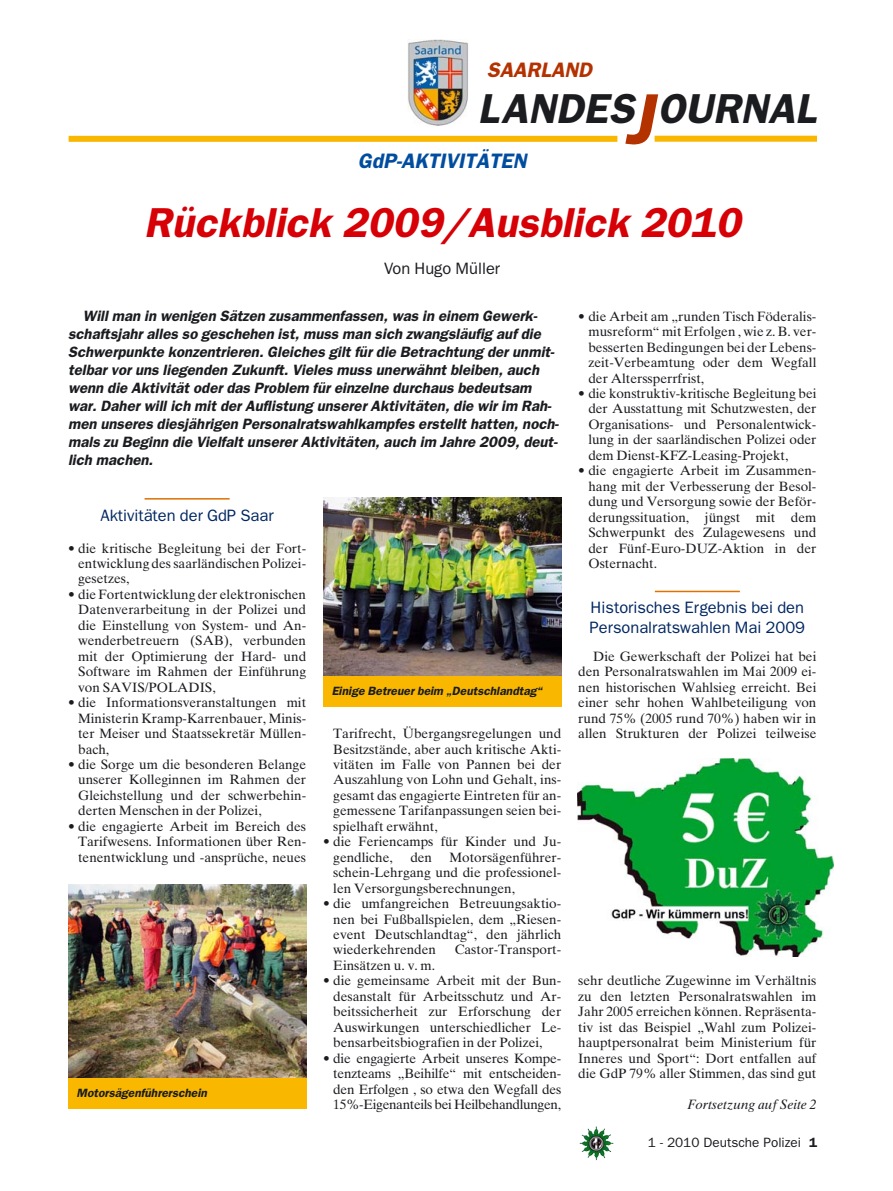
<style>
.page{position:relative;width:893px;height:1191px;background:#fff}
.page>*{position:absolute;margin:0;border:0;box-sizing:border-box;transform-origin:0 0}
.t1{font:italic 600 42px "Franklin Gothic";color:#d60006}
.t2{font:italic 600 42px "Franklin Gothic";color:#1b1c20}
.t3{font:italic 600 21px "Franklin Gothic";color:#004d9f}
.t4{font:italic 600 21px "Franklin Gothic";color:#b43200}
.t5{font:16.5px/19.5px "Franklin Gothic";color:#002661}
.t6{font:16.5px "Franklin Gothic";color:#1b1c20}
.t7{font:italic 600 15px/18px "Franklin Gothic";color:#1b1c20}
.t8{font:13.5px/15.5px "Times Ten";color:#1b1c20;text-align:justify}
.t9{font:13.5px "Franklin Gothic";color:#1b1c20}
.t10{font:italic 13.5px "Times Ten";color:#1b1c20}
.t11{font:italic 600 12px "Franklin Gothic";color:#1b1c20}
.s1{font-size:72px;color:#b43200}
.s2{font-weight:600}
</style>
<div class="page">
<img style="left:582px;top:1128px;width:31px;height:32px">
<hr style="left:145px;top:498px;width:85px;height:1px;background:#de7100">
<hr style="left:655px;top:590px;width:85px;height:2px;background:#de7100">
<img style="left:407px;top:40px;width:61px;height:86px">
<div style="left:69px;top:136px;width:548px;height:6px;background:#f9b700"></div>
<div style="left:655px;top:136px;width:162px;height:6px;background:#f9b700"></div>
<img style="left:68px;top:884px;width:238px;height:194px">
<div style="left:68px;top:1078px;width:238px;height:31px;background:#f9b700"></div>
<img style="left:323px;top:497px;width:238px;height:179px">
<div style="left:323px;top:676px;width:238px;height:31px;background:#f9b700"></div>
<img style="left:578px;top:758px;width:255px;height:198px">
<h2 class="t4" style="left:487px;top:62px;width:110px">SAARLAND</h2>
<h1 class="t2" style="left:478px;top:94px;width:340px">LANDES<span class="s1">J</span>OURNAL</h1>
<h2 class="t3" style="left:358px;top:154px;width:174px">GdP-AKTIVITÄTEN</h2>
<h1 class="t1" style="left:144px;top:208px;width:605px">Rückblick 2009/Ausblick 2010</h1>
<p class="t6" style="left:384px;top:263px;width:117px">Von Hugo Müller</p>
<p class="t7" style="left:68px;top:308px;width:494px;text-indent:15px">Will man in wenigen Sätzen zusammenfassen, was in einem Gewerk&shy;schaftsjahr alles so geschehen ist, muss man sich zwangsläufig auf die Schwerpunkte konzentrieren. Gleiches gilt für die Betrachtung der unmit&shy;telbar vor uns liegenden Zukunft. Vieles muss unerwähnt bleiben, auch wenn die Aktivität oder das Problem für einzelne durchaus bedeutsam war. Daher will ich mit der Auflistung unserer Aktivitäten, die wir im Rah&shy;men unseres diesjährigen Personalratswahlkampfes erstellt hatten, noch&shy;mals zu Beginn die Vielfalt unserer Aktivitäten, auch im Jahre 2009, deut&shy;lich machen.</p>
<p class="t5" style="left:100px;top:507px;width:175px">Aktivitäten der GdP Saar</p>
<p class="t8" style="left:78px;top:541px;width:229px;text-indent:-10px">• die kritische Begleitung bei der Fort&shy;entwicklung des saarländischen Polizei&shy;gesetzes,</p>
<p class="t8" style="left:78px;top:588px;width:229px;text-indent:-10px">• die Fortentwicklung der elektronischen Datenverarbeitung in der Polizei und die Einstellung von System- und An&shy;wenderbetreuern (SAB), verbunden mit der Optimierung der Hard- und Software im Rahmen der Einführung von SAVIS/POLADIS,</p>
<p class="t8" style="left:78px;top:696px;width:229px;text-indent:-10px">• die Informationsveranstaltungen mit Ministerin Kramp-Karrenbauer, Minis - ter Meiser und Staatssekretär Müllen&shy;bach,</p>
<p class="t8" style="left:78px;top:758px;width:229px;text-indent:-10px">• die Sorge um die besonderen Belange unserer Kolleginnen im Rahmen der Gleichstellung und der schwerbehin&shy;derten Menschen in der Polizei,</p>
<p class="t8" style="left:78px;top:819px;width:229px;text-indent:-10px">• die engagierte Arbeit im Bereich des Tarifwesens. Informationen über Ren&shy;tenentwicklung und -ansprüche, neues</p>
<p class="t11" style="left:77px;top:1088px;width:134px">Motorsägenführerschein</p>
<p class="t11" style="left:332px;top:686px;width:214px">Einige Betreuer beim „Deutschlandtag “</p>
<p class="t8" style="left:333px;top:727px;width:229px">Tarifrecht, Übergangsregelungen und Besitzstände, aber auch kritische Akti&shy;vitäten im Falle von Pannen bei der Auszahlung von Lohn und Gehalt, ins&shy;gesamt das engagierte Eintreten für an&shy;gemessene Tarifanpassungen seien bei&shy;spielhaft erwähnt,</p>
<p class="t8" style="left:333px;top:835px;width:229px;text-indent:-10px">• die Feriencamps für Kinder und Ju&shy;gendliche,</p>
<p class="t8" style="left:333px;top:850px;width:229px;text-indent:116px">Motorsägenführer&shy;schein-Lehrgang und die professionel&shy;len Versorgungsberechnungen,</p>
<p class="t8" style="left:333px;top:897px;width:229px;text-indent:-10px">• die umfangreichen Betreuungsaktio&shy;nen bei Fußballspielen, dem „Riesen&shy;event Deutschlandtag“, den jährlich wiederkehrenden</p>
<p class="t8" style="left:410px;top:850px;width:23px">den</p>
<p class="t8" style="left:455px;top:943px;width:108px">Castor-Transport-</p>
<p class="t8" style="left:333px;top:959px;width:103px">Einsätzen u. v. m.</p>
<p class="t8" style="left:333px;top:974px;width:229px;text-indent:-10px">• die gemeinsame Arbeit mit der Bun&shy;desanstalt für Arbeitsschutz und Ar&shy;beitssicherheit zur Erforschung der Auswirkungen unterschiedlicher Le&shy;bensarbeitsbiografien in der Polizei,</p>
<p class="t8" style="left:333px;top:1051px;width:229px;text-indent:-10px">• die engagierte Arbeit unseres Kompe&shy;tenzteams „Beihilfe“ mit entscheiden&shy;den Erfolgen , so etwa den Wegfall des 15%-Eigenanteils bei Heilbehandlungen,</p>
<p class="t8" style="left:588px;top:310px;width:229px;text-indent:-10px">• die Arbeit am „runden Tisch Föderalis&shy;musreform“ mit Erfolgen , wie z. B. ver&shy;besserten Bedingungen bei der Lebens&shy;zeit-Verbeamtung oder dem Wegfall der Alterssperrfrist,</p>
<p class="t8" style="left:588px;top:387px;width:229px;text-indent:-10px">• die konstruktiv-kritische Begleitung bei der Ausstattung mit Schutzwesten, der Organisations- und Personalentwick&shy;lung in der saarländischen Polizei oder dem Dienst-KFZ-Leasing-Projekt,</p>
<p class="t8" style="left:588px;top:464px;width:229px;text-indent:-10px">• die engagierte Arbeit im Zusammen&shy;hang mit der Verbesserung der Besol&shy;dung und Versorgung sowie der Beför&shy;derungssituation, jüngst mit dem Schwerpunkt des Zulagewesens und der Fünf-Euro-DUZ-Aktion in der Osternacht.</p>
<p class="t5" style="left:590px;top:599px;width:217px">Historisches Ergebnis bei den<br>Personalratswahlen Mai 2009</p>
<p class="t8" style="left:578px;top:650px;width:240px;text-indent:15px">Die Gewerkschaft der Polizei hat bei den Personalratswahlen im Mai 2009 ei&shy;nen historischen Wahlsieg erreicht. Bei einer sehr hohen Wahlbeteiligung von rund 75% (2005 rund 70%) haben wir in allen Strukturen der Polizei teilweise</p>
<p class="t8" style="left:578px;top:974px;width:240px">sehr deutliche Zugewinne im Verhältnis zu den letzten Personalratswahlen im Jahr 2005 erreichen können. Repräsenta&shy;tiv ist das Beispiel „Wahl zum Polizei&shy;hauptpersonalrat beim Ministerium für Inneres und Sport“: Dort entfallen auf die GdP 79% aller Stimmen, das sind gut</p>
<p class="t10" style="left:687px;top:1099px;width:131px">Fortsetzung auf Seite 2</p>
<p class="t9" style="left:648px;top:1138px;width:171px">1 - 2010 Deutsche Polizei <span class="s2">1</span></p>
</div>
